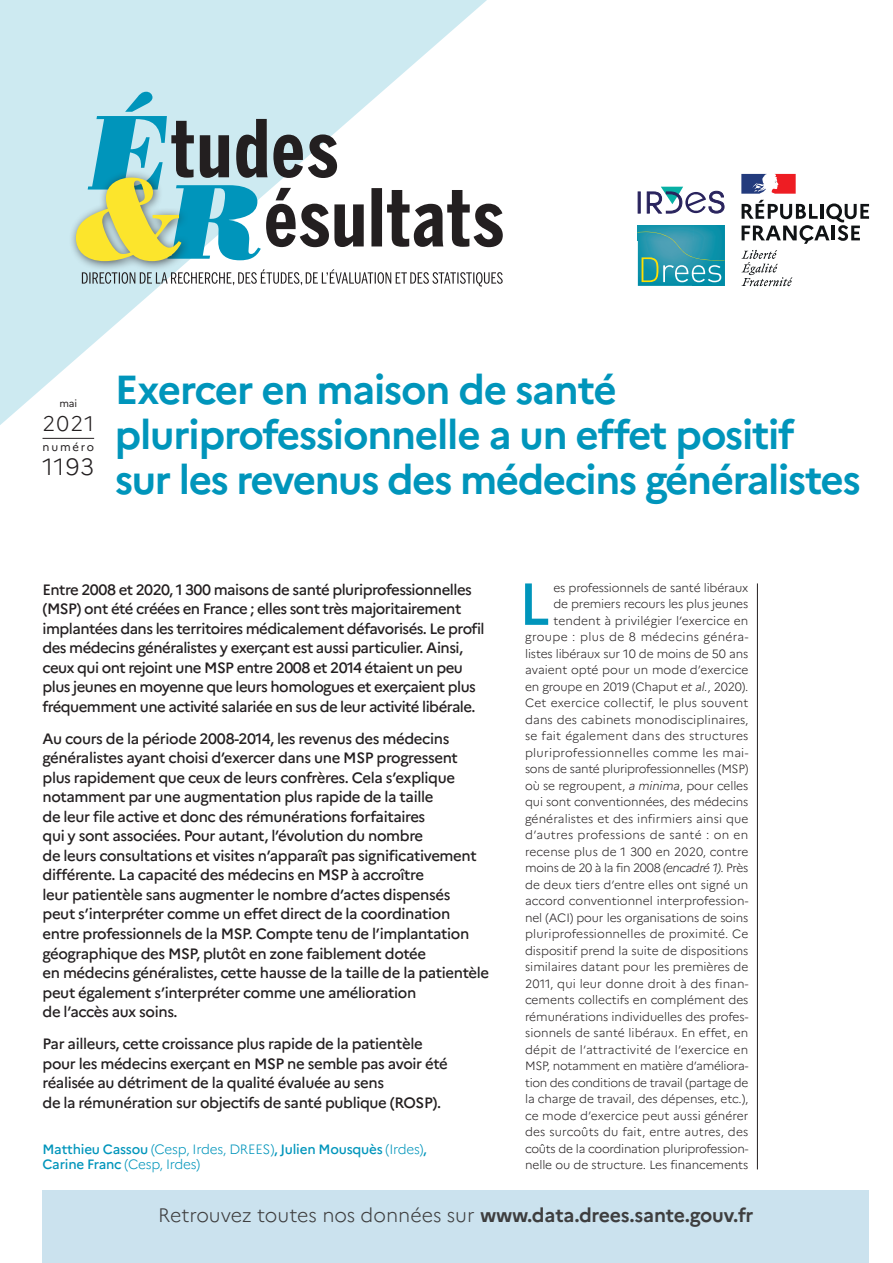
<style>
.page{position:relative;width:893px;height:1263px;background:#fff}
.page>*{position:absolute;margin:0;border:0;box-sizing:border-box;transform-origin:0 0}
.TXT_-_1er__-_lettrin{font:500 59.1px "Marianne";color:#0095bb}
.TITRE_ER{font:700 40.5px/45px "Marianne";letter-spacing:-.035em;color:#0095bb}
.NUMERO{font:300 23.4px "Marianne";color:#231f20}
.t1{font:300 21.15px "Marianne";color:#231f20}
.t2{font:300 19.5px "Marianne";color:#3e3e3f}
.CHAPO_-_txt{font:500 15px/19.5px "Marianne";letter-spacing:-.025em;color:#231f20}
.SIGNATURES{font:500 13.5px/15px "Marianne";letter-spacing:-.015em;color:#0095bb}
.TXT_-_1er__-_lettrin-2{font:300 12px/16.5px "Marianne";letter-spacing:-.005em;color:#231f20;text-align:right}
.t3{font:11.4px "Marianne";letter-spacing:.16em;color:#231f20}
.MOIS{font:10.2px "Marianne";color:#231f20}
.s1{font-weight:300}
.s2{font-style:italic}
.s3{font-weight:700}
</style>
<div class="page">
<svg style="left:0;top:0;width:487px;height:425px;fill:#cdeaf1"></svg>
<svg style="left:82px;top:269px;width:421px;height:17px"></svg>
<div style="left:68px;top:170px;width:123px;height:102px;background:#231f20;opacity:.7"></div>
<svg style="left:76px;top:92px;width:427px;height:169px"></svg>
<svg style="left:741px;top:250px;width:51px;height:36px"></svg>
<svg style="left:742px;top:200px;width:127px;height:44px"></svg>
<svg style="left:741px;top:174px;width:55px;height:20px"></svg>
<img style="left:638px;top:226px;width:87px;height:60px">
<svg style="left:638px;top:232px;width:87px;height:50px;background:#399fac"></svg>
<hr style="left:757px;top:583px;width:1px;height:586px;background:#231f20">
<div style="left:43px;top:1191px;width:826px;height:72px;background:#cbe2ee"></div>
<hr style="left:43px;top:438px;width:51px;height:1px;background:#231f20">
<svg style="left:638px;top:191px;width:3px;height:23px"></svg>
<svg style="left:647px;top:187px;width:78px;height:27px"></svg>
<p class="MOIS" style="left:60px;top:397px;width:19px">mai</p>
<p class="t1" style="left:43px;top:410px;width:53px">2021</p>
<p class="t3" style="left:43px;top:440px;width:53px">numéro</p>
<p class="NUMERO" style="left:43px;top:452px;width:53px">1193</p>
<p class="TITRE_ER" style="left:115px;top:367px;width:748px">Exercer en maison de santé pluriprofessionnelle a un effet positif sur les revenus des médecins généralistes</p>
<p class="CHAPO_-_txt" style="left:43px;top:580px;width:444px">Entre 2008 et 2020, 1 300 maisons de santé pluriprofessionnelles (MSP) ont été créées en France ; elles sont très majoritairement implantées dans les territoires médicalement défavorisés. Le profil des médecins généralistes y exerçant est aussi particulier. Ainsi, ceux qui ont rejoint une MSP entre 2008 et 2014 étaient un peu plus jeunes en moyenne que leurs homologues et exerçaient plus fréquemment une activité salariée en sus de leur activité libérale.</p>
<p class="CHAPO_-_txt" style="left:43px;top:729px;width:448px">Au cours de la période 2008-2014, les revenus des médecins généralistes ayant choisi d’exercer dans une MSP progressent plus rapidement que ceux de leurs confrères. Cela s’explique notamment par une augmentation plus rapide de la taille<br>de leur file active et donc des rémunérations forfaitaires<br>qui y sont associées. Pour autant, l’évolution du nombre<br>de leurs consultations et visites n’apparaît pas significativement différente. La capacité des médecins en MSP à accroître<br>leur patientèle sans augmenter le nombre d’actes dispensés<br>peut s’interpréter comme un effet direct de la coordination entre professionnels de la MSP. Compte tenu de l’implantation géographique des MSP, plutôt en zone faiblement dotée<br>en médecins généralistes, cette hausse de la taille de la patientèle peut également s’interpréter comme une amélioration<br>de l’accès aux soins.</p>
<p class="CHAPO_-_txt" style="left:43px;top:1034px;width:407px">Par ailleurs, cette croissance plus rapide de la patientèle pour les médecins exerçant en MSP ne semble pas avoir été réalisée au détriment de la qualité évaluée au sens<br>de la rémunération sur objectifs de santé publique (ROSP).</p>
<p class="SIGNATURES" style="left:43px;top:1142px;width:386px">Matthieu Cassou <span class="s1">(Cesp, Irdes, DREES)</span>, Julien Mousquès <span class="s1">(Irdes)</span>,<br>Carine Franc <span class="s1">(Cesp, Irdes)</span></p>
<p class="TXT_-_1er__-_lettrin-2" style="left:525px;top:579px;width:225px">es professionnels de santé libéraux<br>de premiers recours les plus jeunes tendent à privilégier l’exercice en groupe : plus de 8 médecins généra&shy;listes libéraux sur 10 de moins de 50 ans avaient opté pour un mode d’exercice en groupe en 2019 (Chaput <span class="s2">et al.</span>, 2020).<br>Cet exercice collectif, le plus souvent dans des cabinets monodisciplinaires, se fait également dans des structures pluriprofessionnelles comme les mai&shy;sons de santé pluriprofessionnelles (MSP) où se regroupent, <span class="s2">a minima</span>, pour celles qui sont conventionnées, des médecins généralistes et des infirmiers ainsi que d’autres professions de santé : on en recense plus de 1 300 en 2020, contre moins de 20 à la fin 2008 <span class="s2">(encadré 1)</span>. Près de deux tiers d’entre elles ont signé un accord conventionnel interprofession&shy;nel (ACI) pour les organisations de soins pluriprofessionnelles de proximité. Ce dispositif prend la suite de dispositions similaires datant pour les premières de 2011, qui leur donne droit à des finan&shy;cements collectifs en complément des rémunérations individuelles des profes&shy;sionnels de santé libéraux. En effet, en dépit de l’attractivité de l’exercice en MSP, notamment en matière d’améliora&shy;tion des conditions de travail (partage de la charge de travail, des dépenses, etc.), ce mode d’exercice peut aussi générer des surcoûts du fait, entre autres, des coûts de la coordination pluriprofession&shy;nelle ou de structure. Les financements</p>
<p class="TXT_-_1er__-_lettrin" style="left:519px;top:568px;width:33px">L</p>
<h3 class="t2" style="left:158px;top:1203px;width:597px">Retrouvez toutes nos données sur <span class="s3">www.data.drees.sante.gouv.fr</span></h3>
</div>
